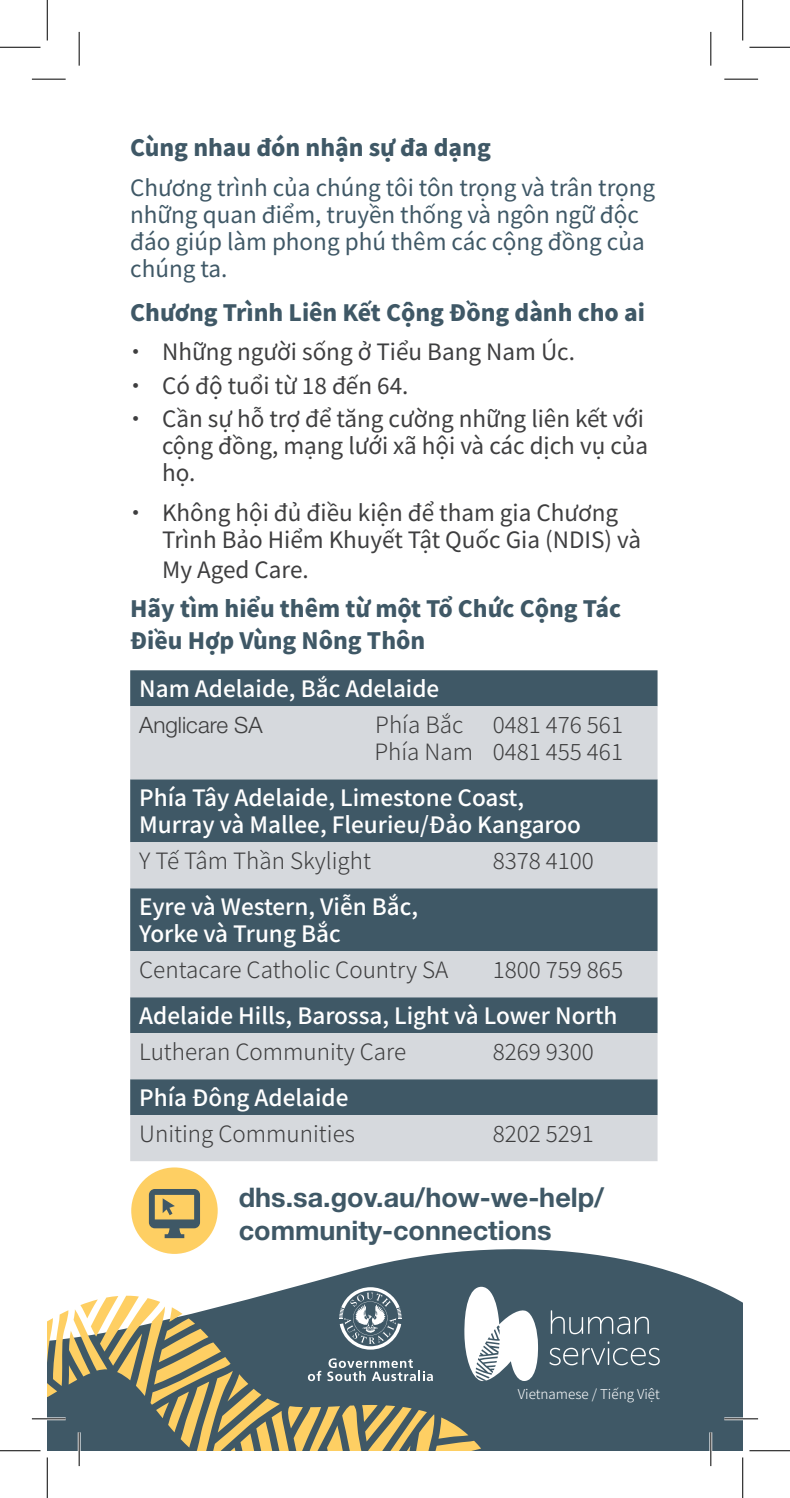
<style>
.page{position:relative;width:790px;height:1498px;background:#fff}
.page>*{position:absolute;margin:0;border:0;box-sizing:border-box;transform-origin:0 0}
.t1{font:700 27px/32.4px "Helvetica Neue LT Std";color:#3f5866}
.Bullet_list{font:22.5px/27px "Noto Sans SC";color:#3e3e3f}
.Body_text{font:500 22.5px "Noto Sans SC";color:#fff}
.Body_text-2{font:300 22.5px/27px "Noto Sans SC";color:#3e3e3f}
.t2{font:22.5px/27px "Noto Sans SC";color:#3f5866}
.t3{font:900 22.5px/31.1px "Noto Sans SC";color:#3f5866}
.Body_text-3{font:300 22.5px "Helvetica Neue LT Std";color:#3e3e3f}
.t4{font:300 13.5px "Noto Sans SC";color:#fff}
</style>
<div class="page">
<div style="left:130px;top:670px;width:527px;height:36px;background:#3f5866"></div>
<svg style="left:130px;top:706px;width:527px;height:455px;background:#94a1a9"></svg>
<div style="left:131px;top:1167px;width:87px;height:87px;background:#fecf63;border-radius:50%"></div>
<svg style="left:149px;top:1189px;width:51px;height:10px"></svg>
<svg style="left:131px;top:1199px;width:611px;height:251px"></svg>
<svg style="left:47px;top:1295px;width:507px;height:155px;background:#757c6d"></svg>
<svg style="left:464px;top:1286px;width:74px;height:95px"></svg>
<svg style="left:549px;top:1341px;width:111px;height:24px;background:#5c717d"></svg>
<svg style="left:551px;top:1310px;width:98px;height:24px;background:#5c717d"></svg>
<svg style="left:308px;top:1370px;width:13px;height:11px"></svg>
<svg style="left:327px;top:1358px;width:106px;height:23px;background:#71838e"></svg>
<svg style="left:339px;top:1287px;width:63px;height:62px"></svg>
<hr style="left:32px;top:1417px;width:34px;height:3px;background:#fff">
<hr style="left:724px;top:1417px;width:34px;height:3px;background:#fff">
<hr style="left:78px;top:1432px;width:3px;height:34px;background:#fff">
<hr style="left:709px;top:1432px;width:3px;height:34px;background:#fff">
<hr style="left:32px;top:79px;width:34px;height:1px;background:#000">
<hr style="left:724px;top:79px;width:34px;height:1px;background:#000">
<hr style="left:32px;top:1418px;width:34px;height:1px;background:#000">
<hr style="left:724px;top:1418px;width:34px;height:1px;background:#000">
<hr style="left:79px;top:32px;width:1px;height:34px;background:#000">
<hr style="left:79px;top:1432px;width:1px;height:34px;background:#000">
<hr style="left:710px;top:32px;width:1px;height:34px;background:#000">
<hr style="left:710px;top:1432px;width:1px;height:34px;background:#000">
<hr style="left:0;top:47px;width:40px;height:1px;background:#000">
<hr style="left:749px;top:47px;width:41px;height:1px;background:#000">
<hr style="left:0;top:1450px;width:40px;height:1px;background:#000">
<hr style="left:749px;top:1450px;width:41px;height:1px;background:#000">
<hr style="left:47px;top:0;width:1px;height:40px;background:#000">
<hr style="left:47px;top:1457px;width:1px;height:41px;background:#000">
<hr style="left:742px;top:0;width:1px;height:40px;background:#000">
<hr style="left:742px;top:1457px;width:1px;height:41px;background:#000">
<h2 class="t3" style="left:130px;top:133px;width:362px">Cùng nhau đón nhận sự đa dạng</h2>
<h2 class="t2" style="left:130px;top:175px;width:526px">Chương trình của chúng tôi tôn trọng và trân trọng những quan điểm, truyền thống và ngôn ngữ độc đáo giúp làm phong phú thêm các cộng đồng của chúng ta.</h2>
<h2 class="t3" style="left:130px;top:297px;width:516px">Chương Trình Liên Kết Cộng Đồng dành cho ai</h2>
<p class="Bullet_list" style="left:125px;top:339px;width:452px">• Những người sống ở Tiểu Bang Nam Úc.</p>
<p class="Bullet_list" style="left:125px;top:372px;width:285px">• Có độ tuổi từ 18 đến 64.</p>
<p class="Bullet_list" style="left:162px;top:406px;width:487px;text-indent:-38px">• Cần sự hỗ trợ để tăng cường những liên kết với cộng đồng, mạng lưới xã hội và các dịch vụ của họ.</p>
<p class="Bullet_list" style="left:162px;top:500px;width:480px;text-indent:-38px">• Không hội đủ điều kiện để tham gia Chương<br>Trình Bảo Hiểm Khuyết Tật Quốc Gia (NDIS) và</p>
<p class="Bullet_list" style="left:162px;top:556px;width:148px">My Aged Care.</p>
<h2 class="t3" style="left:130px;top:594px;width:492px">Hãy tìm hiểu thêm từ một Tổ Chức Cộng Tác<br>Điều Hợp Vùng Nông Thôn</h2>
<p class="Body_text" style="left:139px;top:676px;width:302px">Nam Adelaide, Bắc Adelaide</p>
<p class="Body_text-3" style="left:139px;top:711px;width:125px">Anglicare SA</p>
<p class="Body_text-2" style="left:374px;top:712px;width:100px">Phía Bắc<br>Phía Nam</p>
<p class="Body_text-2" style="left:493px;top:712px;width:132px">0481 476 561<br>0481 455 461</p>
<p class="Body_text" style="left:139px;top:785px;width:386px">Phía Tây Adelaide, Limestone Coast,</p>
<p class="Body_text" style="left:139px;top:812px;width:443px">Murray và Mallee, Fleurieu/Đảo Kangaroo</p>
<p class="Body_text-2" style="left:139px;top:848px;width:233px">Y Tế Tâm Thần Skylight</p>
<p class="Body_text-2" style="left:493px;top:848px;width:103px">8378 4100</p>
<p class="Body_text" style="left:139px;top:894px;width:280px">Eyre và Western, Viễn Bắc,</p>
<p class="Body_text" style="left:139px;top:921px;width:203px">Yorke và Trung Bắc</p>
<p class="Body_text-2" style="left:139px;top:957px;width:311px">Centacare Catholic Country SA</p>
<p class="Body_text-2" style="left:493px;top:957px;width:132px">1800 759 865</p>
<p class="Body_text" style="left:139px;top:1003px;width:480px">Adelaide Hills, Barossa, Light và Lower North</p>
<p class="Body_text-2" style="left:139px;top:1039px;width:268px">Lutheran Community Care</p>
<p class="Body_text-2" style="left:493px;top:1039px;width:103px">8269 9300</p>
<p class="Body_text" style="left:139px;top:1085px;width:211px">Phía Đông Adelaide</p>
<p class="Body_text-2" style="left:139px;top:1121px;width:217px">Uniting Communities</p>
<p class="Body_text-2" style="left:493px;top:1121px;width:103px">8202 5291</p>
<p class="t1" style="left:239px;top:1180px;width:367px">dhs.sa.gov.au/how-we-help/ community-connections</p>
<h2 class="t4" style="left:518px;top:1386px;width:143px">Vietnamese / Tiếng Việt</h2>
</div>
